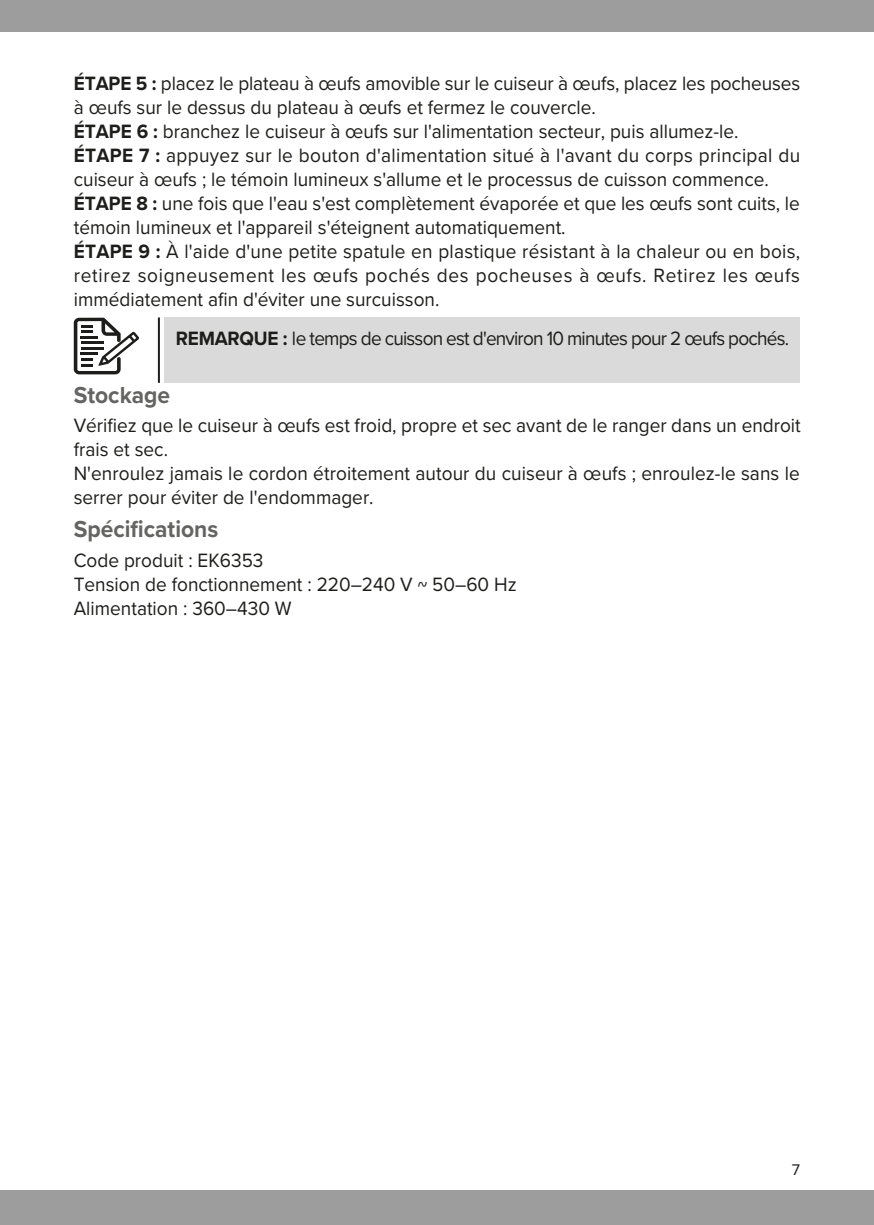
<style>
.page{position:relative;width:874px;height:1225px;background:#fff}
.page>*{position:absolute;margin:0;border:0;box-sizing:border-box;transform-origin:0 0}
.t1{font:700 24px "Proxima Nova";color:#646463;scale:.95 1}
.t2{font:20px/24px "Proxima Nova";color:#1d1d1b;scale:.95 1}
.t3{font:20px "Proxima Nova";letter-spacing:-.04em;color:#1d1d1b;scale:.95 1}
.t4{font:16px "Proxima Nova";color:#1d1d1b}
.s1{font-weight:700}
</style>
<div class="page">
<div style="left:17px;top:0;width:856px;height:31px;background:#9d9d9d"></div>
<div style="left:17px;top:1191px;width:856px;height:34px;background:#9d9d9d"></div>
<div style="left:164px;top:317px;width:635px;height:66px;background:#dadada"></div>
<hr style="left:158px;top:317px;width:2px;height:66px;background:#1d1d1b">
<svg style="left:74px;top:318px;width:65px;height:56px"></svg>
<div style="left:0;top:0;width:17px;height:31px;background:#9d9d9d"></div>
<div style="left:0;top:1191px;width:17px;height:34px;background:#9d9d9d"></div>
<p class="t2" style="left:74px;top:70px;width:766px"><span class="s1">ÉTAPE 5 :</span> placez le plateau à œufs amovible sur le cuiseur à œufs, placez les pocheuses à œufs sur le dessus du plateau à œufs et fermez le couvercle.<br><span class="s1">ÉTAPE 6 :</span> branchez le cuiseur à œufs sur l'alimentation secteur, puis allumez-le.<br><span class="s1">ÉTAPE 7 :</span> appuyez sur le bouton d'alimentation situé à l'avant du corps principal du cuiseur à œufs ; le témoin lumineux s'allume et le processus de cuisson commence.<br><span class="s1">ÉTAPE 8 :</span> une fois que l'eau s'est complètement évaporée et que les œufs sont cuits, le témoin lumineux et l'appareil s'éteignent automatiquement.<br><span class="s1">ÉTAPE 9 :</span> À l'aide d'une petite spatule en plastique résistant à la chaleur ou en bois, retirez soigneusement les œufs pochés des pocheuses à œufs. Retirez les œufs immédiatement afin d'éviter une surcuisson.</p>
<p class="t3" style="left:176px;top:323px;width:646px"><span class="s1">REMARQUE :</span> le temps de cuisson est d'environ 10 minutes pour 2 œufs pochés.</p>
<p class="t1" style="left:74px;top:377px;width:103px">Stockage</p>
<p class="t2" style="left:74px;top:413px;width:766px">Vérifiez que le cuiseur à œufs est froid, propre et sec avant de le ranger dans un endroit frais et sec.<br>N'enroulez jamais le cordon étroitement autour du cuiseur à œufs ; enroulez-le sans le serrer pour éviter de l'endommager.</p>
<p class="t1" style="left:74px;top:511px;width:153px">Spécifications</p>
<p class="t2" style="left:74px;top:547px;width:467px">Code produit : EK6353<br>Tension de fonctionnement : 220–240 V ~ 50–60 Hz<br>Alimentation : 360–430 W</p>
<p class="t4" style="left:791px;top:1158px;width:10px">7</p>
</div>
